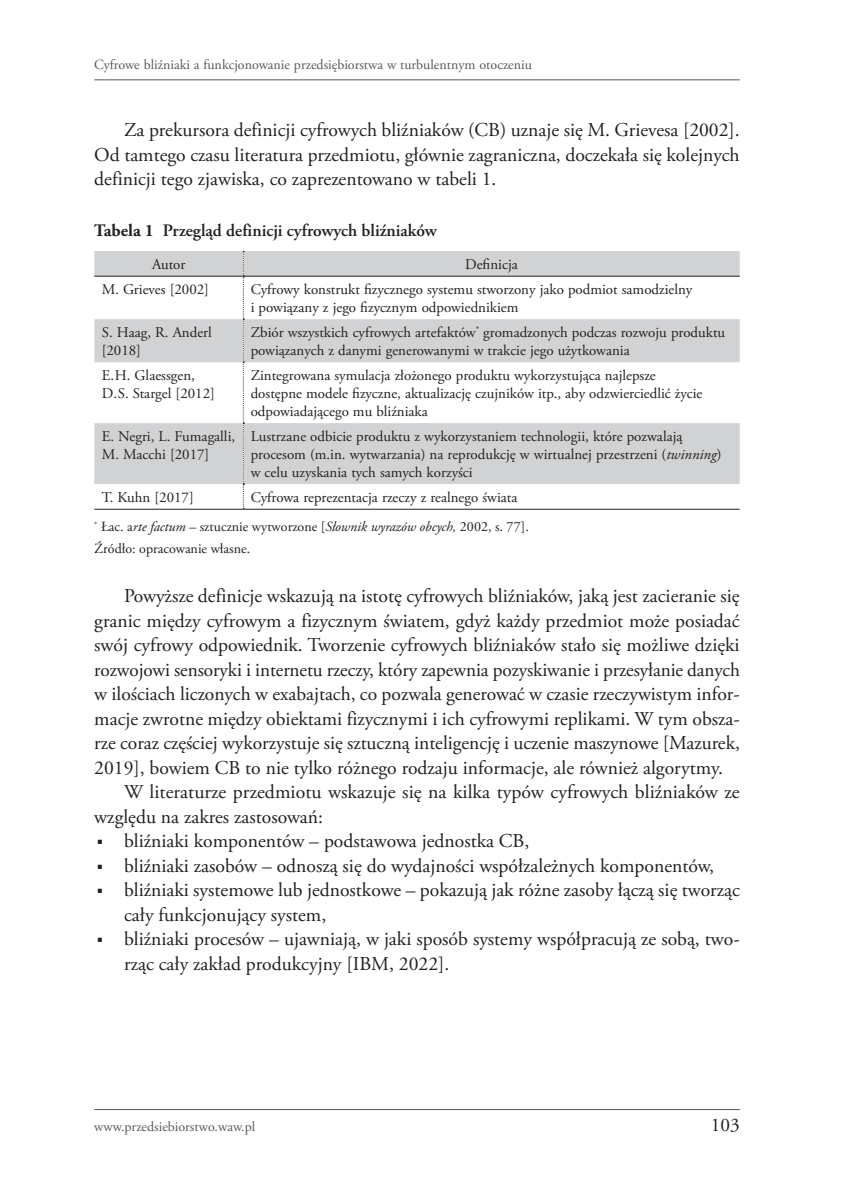
<style>
.page{position:relative;width:844px;height:1191px;background:#fff}
.page>*{position:absolute;margin:0;border:0;box-sizing:border-box;transform-origin:0 0}
.t1{font:19.6px/24.5px "Adobe Garamond Pro";color:#231f20}
.t2{font:19.25px "Adobe Garamond Pro";color:#231f20}
.t3{font:600 17.5px "Adobe Garamond Pro";color:#231f20}
.t4{font:14.88px/17.8px "Adobe Garamond Pro";color:#231f20}
.t5{font:14px "Adobe Garamond Pro";color:#57585a}
.t6{font:14px/21.7px "Adobe Garamond Pro";color:#231f20}
.s1{font-weight:700}
.s2{font-style:italic}
</style>
<div class="page">
<hr style="left:94px;top:1109px;width:645px;height:1px;background:#57585a">
<hr style="left:94px;top:79px;width:645px;height:1px;background:#57585a">
<svg style="left:94px;top:251px;width:645px;height:233px;fill:#d1d2d4"></svg>
<svg style="left:243px;top:251px;width:1px;height:258px"></svg>
<hr style="left:94px;top:276px;width:149px;height:1px;background:#231f20">
<hr style="left:243px;top:276px;width:496px;height:1px;background:#231f20">
<hr style="left:94px;top:509px;width:149px;height:1px;background:#231f20">
<hr style="left:243px;top:509px;width:496px;height:1px;background:#231f20">
<p class="t5" style="left:94px;top:57px;width:439px">Cyfrowe bliźniaki a funkcjonowanie przedsiębiorstwa w turbulentnym otoczeniu</p>
<p class="t1" style="left:94px;top:118px;width:646px;text-align:justify;text-indent:30px">Za prekursora definicji cyfrowych bliźniaków (CB) uznaje się M. Grievesa [2002].<br>Od tamtego czasu literatura przedmiotu, głównie zagraniczna, doczekała się kolejnych definicji tego zjawiska, co zaprezentowano w tabeli 1.</p>
<p class="t3" style="left:94px;top:220px;width:344px"><span class="s1">Tabela 1</span> Przegląd definicji cyfrowych bliźniaków</p>
<p class="t4" style="left:152px;top:256px;width:35px">Autor</p>
<p class="t4" style="left:465px;top:256px;width:54px">Definicja</p>
<p class="t4" style="left:102px;top:281px;width:109px">M. Grieves [2002]</p>
<p class="t4" style="left:251px;top:281px;width:443px">Cyfrowy konstrukt fizycznego systemu stworzony jako podmiot samodzielny i powiązany z jego fizycznym odpowiednikiem</p>
<p class="t4" style="left:102px;top:324px;width:112px">S. Haag, R. Anderl [2018]</p>
<p class="t4" style="left:251px;top:324px;width:476px">Zbiór wszystkich cyfrowych artefaktów<sup>*</sup> gromadzonych podczas rozwoju produktu powiązanych z danymi generowanymi w trakcie jego użytkowania</p>
<p class="t4" style="left:102px;top:367px;width:115px">E.H. Glaessgen,<br>D.S. Stargel [2012]</p>
<p class="t4" style="left:251px;top:367px;width:453px">Zintegrowana symulacja złożonego produktu wykorzystująca najlepsze dostępne modele fizyczne, aktualizację czujników itp., aby odzwierciedlić życie odpowiadającego mu bliźniaka</p>
<p class="t4" style="left:102px;top:428px;width:135px">E. Negri, L. Fumagalli,<br>M. Macchi [2017]</p>
<p class="t4" style="left:251px;top:428px;width:472px">Lustrzane odbicie produktu z wykorzystaniem technologii, które pozwalają procesom (m.in. wytwarzania) na reprodukcję w wirtualnej przestrzeni (<span class="s2">twinning</span>) w celu uzyskania tych samych korzyści</p>
<p class="t4" style="left:102px;top:488px;width:93px">T. Kuhn [2017]</p>
<p class="t4" style="left:251px;top:488px;width:268px">Cyfrowa reprezentacja rzeczy z realnego świata</p>
<p class="t6" style="left:94px;top:516px;width:436px"><sup>*</sup> Łac. a<span class="s2">rte factum –</span> sztucznie wytworzone [<span class="s2">Słownik wyrazów obcych,</span> 2002, s. 77].<br>Źródło: opracowanie własne.</p>
<p class="t1" style="left:124px;top:584px;width:617px">Powyższe definicje wskazują na istotę cyfrowych bliźniaków, jaką jest zacieranie się</p>
<p class="t1" style="left:94px;top:608px;width:646px">granic między cyfrowym a fizycznym światem, gdyż każdy przedmiot może posiadać</p>
<p class="t1" style="left:94px;top:633px;width:646px">swój cyfrowy odpowiednik. Tworzenie cyfrowych bliźniaków stało się możliwe dzięki</p>
<p class="t1" style="left:94px;top:657px;width:647px">rozwojowi sensoryki i internetu rzeczy, który zapewnia pozyskiwanie i przesyłanie danych</p>
<p class="t1" style="left:94px;top:682px;width:646px">w ilościach liczonych w exabajtach, co pozwala generować w czasie rzeczywistym infor-</p>
<p class="t1" style="left:94px;top:706px;width:646px">macje zwrotne między obiektami fizycznymi i ich cyfrowymi replikami. W tym obsza-</p>
<p class="t1" style="left:94px;top:731px;width:647px">rze coraz częściej wykorzystuje się sztuczną inteligencję i uczenie maszynowe [Mazurek,</p>
<p class="t1" style="left:94px;top:755px;width:630px">2019], bowiem CB to nie tylko różnego rodzaju informacje, ale również algorytmy.</p>
<p class="t1" style="left:124px;top:780px;width:617px">W literaturze przedmiotu wskazuje się na kilka typów cyfrowych bliźniaków ze</p>
<p class="t1" style="left:94px;top:804px;width:230px">względu na zakres zastosowań:</p>
<p class="t1" style="left:97px;top:829px;width:434px">▪ bliźniaki komponentów – podstawowa jednostka CB,</p>
<p class="t1" style="left:97px;top:853px;width:618px">▪ bliźniaki zasobów – odnoszą się do wydajności współzależnych komponentów,</p>
<p class="t1" style="left:124px;top:878px;width:617px;text-indent:-27px">▪ bliźniaki systemowe lub jednostkowe – pokazują jak różne zasoby łączą się tworząc cały funkcjonujący system,</p>
<p class="t1" style="left:124px;top:927px;width:617px;text-indent:-27px">▪ bliźniaki procesów – ujawniają, w jaki sposób systemy współpracują ze sobą, two&shy;rząc cały zakład produkcyjny [IBM, 2022].</p>
<p class="t5" style="left:94px;top:1118px;width:162px">www.przedsiebiorstwo.waw.pl</p>
<p class="t2" style="left:710px;top:1113px;width:30px">103</p>
</div>
